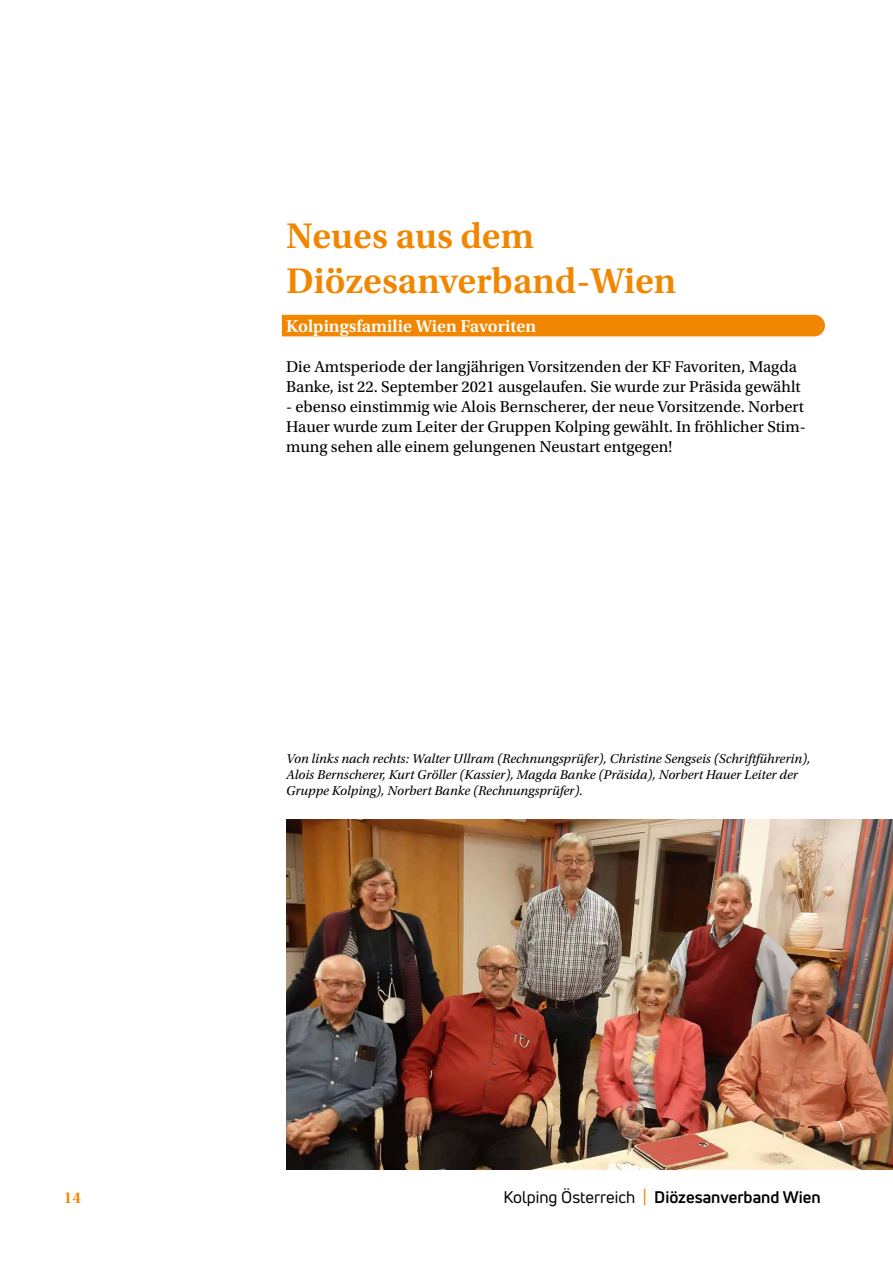
<style>
.page{position:relative;width:893px;height:1263px;background:#fff}
.page>*{position:absolute;margin:0;border:0;box-sizing:border-box;transform-origin:0 0}
.t1{font:600 37.5px/45px "Utopia Std";color:#f18700}
.t2{font:600 18px "Utopia Std";color:#fff}
.t3{font:16.5px/20px "Utopia Std";color:#000}
.t4{font:700 16.5px "Uni Neue";color:#000}
.t5{font:600 16.5px "Utopia Std";color:#f18700}
.t6{font:italic 13.5px/16.2px "Utopia Std";color:#000}
.s1{font-weight:400}
.s2{font-weight:400;color:#f18700}
</style>
<div class="page">
<div style="left:282px;top:315px;width:543px;height:21px;background:#f18700"></div>
<img style="left:286px;top:819px;width:607px;height:350px">
<h1 class="t1" style="left:286px;top:214px;width:392px">Neues aus dem<br>Diözesanverband-Wien</h1>
<p class="t2" style="left:286px;top:316px;width:252px">Kolpingsfamilie Wien Favoriten</p>
<p class="t3" style="left:286px;top:357px;width:516px">Die Amtsperiode der langjährigen Vorsitzenden der KF Favoriten, Magda<br>Banke, ist 22. September 2021 ausgelaufen. Sie wurde zur Präsida gewählt</p>
<p class="t3" style="left:286px;top:397px;width:521px;text-align:justify">- ebenso einstimmig wie Alois Bernscherer, der neue Vorsitzende. Norbert Hauer wurde zum Leiter der Gruppen Kolping gewählt. In fröhlicher Stim&shy;mung sehen alle einem gelungenen Neustart entgegen!</p>
<p class="t6" style="left:286px;top:750px;width:526px">Von links nach rechts: Walter Ullram (Rechnungsprüfer), Christine Sengseis (Schriftführerin),<br>Alois Bernscherer, Kurt Gröller (Kassier), Magda Banke (Präsida), Norbert Hauer Leiter der<br>Gruppe Kolping), Norbert Banke (Rechnungsprüfer).</p>
<p class="t5" style="left:64px;top:1188px;width:19px">14</p>
<p class="t4" style="left:503px;top:1187px;width:319px"><span class="s1">Kolping Österreich</span> <span class="s2">|</span> Diözesanverband Wien</p>
</div>
